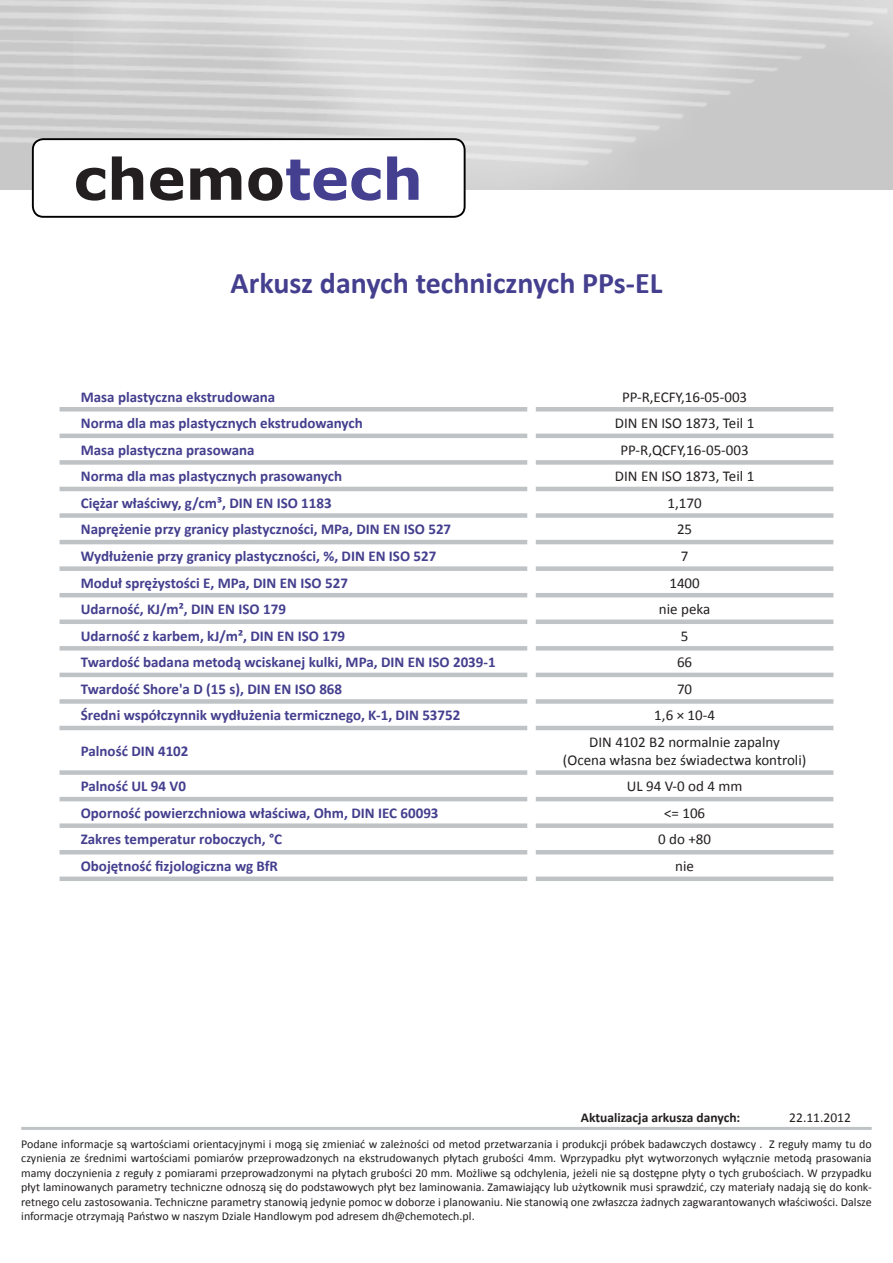
<style>
.page{position:relative;width:893px;height:1263px;background:#fff}
.page>*{position:absolute;margin:0;border:0;box-sizing:border-box;transform-origin:0 0}
.t1{font:700 57px "Verdana";color:#231f20}
.t2{font:700 30px "Calibri";color:#443f8e}
.t3{font:700 15px "Calibri";color:#443f8e}
.t4{font:15px/18px "Calibri";color:#231f20;text-align:center}
.t5{font:700 13.5px "Calibri";color:#231f20}
.t6{font:13.5px "Calibri";color:#231f20}
.t7{font:12px/14.4px "Calibri";color:#231f20;text-align:justify}
.s1{color:#443f8e}
</style>
<div class="page">
<img style="left:0;top:0;width:893px;height:189px">
<div style="left:33px;top:139px;width:432px;height:78px;background:#fff;border-radius:11px"></div>
<div style="left:32px;top:138px;width:434px;height:80px;border:2px solid #000;border-radius:11px"></div>
<hr style="left:21px;top:1127px;width:851px;height:3px;background:#bfc3c6">
<hr style="left:60px;top:407px;width:467px;height:4px;background:#bfc3c6">
<hr style="left:536px;top:407px;width:297px;height:4px;background:#bfc3c6">
<hr style="left:60px;top:434px;width:467px;height:4px;background:#bfc3c6">
<hr style="left:536px;top:434px;width:297px;height:4px;background:#bfc3c6">
<div style="left:60px;top:460px;width:467px;height:5px;background:#bfc3c6"></div>
<div style="left:536px;top:460px;width:297px;height:5px;background:#bfc3c6"></div>
<hr style="left:60px;top:487px;width:467px;height:4px;background:#bfc3c6">
<hr style="left:536px;top:487px;width:297px;height:4px;background:#bfc3c6">
<div style="left:60px;top:513px;width:467px;height:5px;background:#bfc3c6"></div>
<div style="left:536px;top:513px;width:297px;height:5px;background:#bfc3c6"></div>
<hr style="left:60px;top:540px;width:467px;height:4px;background:#bfc3c6">
<hr style="left:536px;top:540px;width:297px;height:4px;background:#bfc3c6">
<div style="left:60px;top:566px;width:467px;height:5px;background:#bfc3c6"></div>
<div style="left:536px;top:566px;width:297px;height:5px;background:#bfc3c6"></div>
<hr style="left:60px;top:593px;width:467px;height:4px;background:#bfc3c6">
<hr style="left:536px;top:593px;width:297px;height:4px;background:#bfc3c6">
<div style="left:60px;top:619px;width:467px;height:5px;background:#bfc3c6"></div>
<div style="left:536px;top:619px;width:297px;height:5px;background:#bfc3c6"></div>
<hr style="left:60px;top:646px;width:467px;height:4px;background:#bfc3c6">
<hr style="left:536px;top:646px;width:297px;height:4px;background:#bfc3c6">
<hr style="left:60px;top:673px;width:467px;height:4px;background:#bfc3c6">
<hr style="left:536px;top:673px;width:297px;height:4px;background:#bfc3c6">
<div style="left:60px;top:699px;width:467px;height:5px;background:#bfc3c6"></div>
<div style="left:536px;top:699px;width:297px;height:5px;background:#bfc3c6"></div>
<hr style="left:60px;top:726px;width:467px;height:4px;background:#bfc3c6">
<hr style="left:536px;top:726px;width:297px;height:4px;background:#bfc3c6">
<div style="left:60px;top:770px;width:467px;height:5px;background:#bfc3c6"></div>
<div style="left:536px;top:770px;width:297px;height:5px;background:#bfc3c6"></div>
<hr style="left:60px;top:797px;width:467px;height:4px;background:#bfc3c6">
<hr style="left:536px;top:797px;width:297px;height:4px;background:#bfc3c6">
<div style="left:60px;top:823px;width:467px;height:5px;background:#bfc3c6"></div>
<div style="left:536px;top:823px;width:297px;height:5px;background:#bfc3c6"></div>
<hr style="left:60px;top:850px;width:467px;height:4px;background:#bfc3c6">
<hr style="left:536px;top:850px;width:297px;height:4px;background:#bfc3c6">
<div style="left:60px;top:876px;width:467px;height:5px;background:#bfc3c6"></div>
<div style="left:536px;top:876px;width:297px;height:5px;background:#bfc3c6"></div>
<h1 class="t1" style="left:74px;top:139px;width:351px">chemo<span class="s1">tech</span></h1>
<h2 class="t2" style="left:231px;top:264px;width:433px">Arkusz danych technicznych PPs-EL</h2>
<p class="t3" style="left:81px;top:387px;width:196px">Masa plastyczna ekstrudowana</p>
<p class="t4" style="left:622px;top:388px;width:127px">PP-R,ECFY,16-05-003</p>
<p class="t3" style="left:81px;top:414px;width:284px">Norma dla mas plastycznych ekstrudowanych</p>
<p class="t4" style="left:615px;top:414px;width:141px">DIN EN ISO 1873, Teil 1</p>
<p class="t3" style="left:81px;top:440px;width:175px">Masa plastyczna prasowana</p>
<p class="t4" style="left:621px;top:441px;width:130px">PP-R,QCFY,16-05-003</p>
<p class="t3" style="left:81px;top:467px;width:263px">Norma dla mas plastycznych prasowanych</p>
<p class="t4" style="left:615px;top:467px;width:141px">DIN EN ISO 1873, Teil 1</p>
<p class="t3" style="left:81px;top:493px;width:252px">Ciężar właściwy, g/cm³, DIN EN ISO 1183</p>
<p class="t4" style="left:667px;top:494px;width:36px">1,170</p>
<p class="t3" style="left:81px;top:520px;width:372px">Naprężenie przy granicy plastyczności, MPa, DIN EN ISO 527</p>
<p class="t4" style="left:677px;top:520px;width:17px">25</p>
<p class="t3" style="left:81px;top:546px;width:357px">Wydłużenie przy granicy plastyczności, %, DIN EN ISO 527</p>
<p class="t4" style="left:681px;top:547px;width:9px">7</p>
<p class="t3" style="left:81px;top:573px;width:269px">Moduł sprężystości E, MPa, DIN EN ISO 527</p>
<p class="t4" style="left:669px;top:574px;width:32px">1400</p>
<p class="t3" style="left:81px;top:599px;width:207px">Udarność, KJ/m², DIN EN ISO 179</p>
<p class="t4" style="left:659px;top:600px;width:53px">nie peka</p>
<p class="t3" style="left:81px;top:626px;width:266px">Udarność z karbem, kJ/m², DIN EN ISO 179</p>
<p class="t4" style="left:681px;top:627px;width:9px">5</p>
<p class="t3" style="left:81px;top:653px;width:416px">Twardość badana metodą wciskanej kulki, MPa, DIN EN ISO 2039-1</p>
<p class="t4" style="left:677px;top:653px;width:17px">66</p>
<p class="t3" style="left:81px;top:679px;width:263px">Twardość Shore'a D (15 s), DIN EN ISO 868</p>
<p class="t4" style="left:677px;top:680px;width:17px">70</p>
<p class="t3" style="left:81px;top:706px;width:381px">Średni współczynnik wydłużenia termicznego, K-1, DIN 53752</p>
<p class="t4" style="left:654px;top:706px;width:62px">1,6 × 10-4</p>
<p class="t3" style="left:81px;top:741px;width:109px">Palność DIN 4102</p>
<p class="t4" style="left:563px;top:733px;width:245px">DIN 4102 B2 normalnie zapalny<br>(Ocena własna bez świadectwa kontroli)</p>
<p class="t3" style="left:81px;top:777px;width:107px">Palność UL 94 V0</p>
<p class="t4" style="left:627px;top:777px;width:117px">UL 94 V-0 od 4 mm</p>
<p class="t3" style="left:81px;top:803px;width:359px">Oporność powierzchniowa właściwa, Ohm, DIN IEC 60093</p>
<p class="t4" style="left:664px;top:804px;width:43px">&lt;= 106</p>
<p class="t3" style="left:81px;top:830px;width:203px">Zakres temperatur roboczych, °C</p>
<p class="t4" style="left:658px;top:830px;width:54px">0 do +80</p>
<p class="t3" style="left:81px;top:856px;width:199px">Obojętność fizjologiczna wg BfR</p>
<p class="t4" style="left:675px;top:857px;width:20px">nie</p>
<p class="t5" style="left:581px;top:1109px;width:161px">Aktualizacja arkusza danych:</p>
<p class="t6" style="left:789px;top:1109px;width:63px">22.11.2012</p>
<p class="t7" style="left:21px;top:1137px;width:852px">Podane informacje są wartościami orientacyjnymi i mogą się zmieniać w zależności od metod przetwarzania i produkcji próbek badawczych dostawcy . Z reguły mamy tu do czynienia ze średnimi wartościami pomiarów przeprowadzonych na ekstrudowanych płytach grubości 4mm. Wprzypadku płyt wytworzonych wyłącznie metodą prasowania mamy doczynienia z reguły z pomiarami przeprowadzonymi na płytach grubości 20 mm. Możliwe są odchylenia, jeżeli nie są dostępne płyty o tych grubościach. W przypadku płyt laminowanych parametry techniczne odnoszą się do podstawowych płyt bez laminowania. Zamawiający lub użytkownik musi sprawdzić, czy materiały nadają się do konk&shy;retnego celu zastosowania. Techniczne parametry stanowią jedynie pomoc w doborze i planowaniu. Nie stanowią one zwłaszcza żadnych zagwarantowanych właściwości. Dalsze informacje otrzymają Państwo w naszym Dziale Handlowym pod adresem dh@chemotech.pl.</p>
</div>
